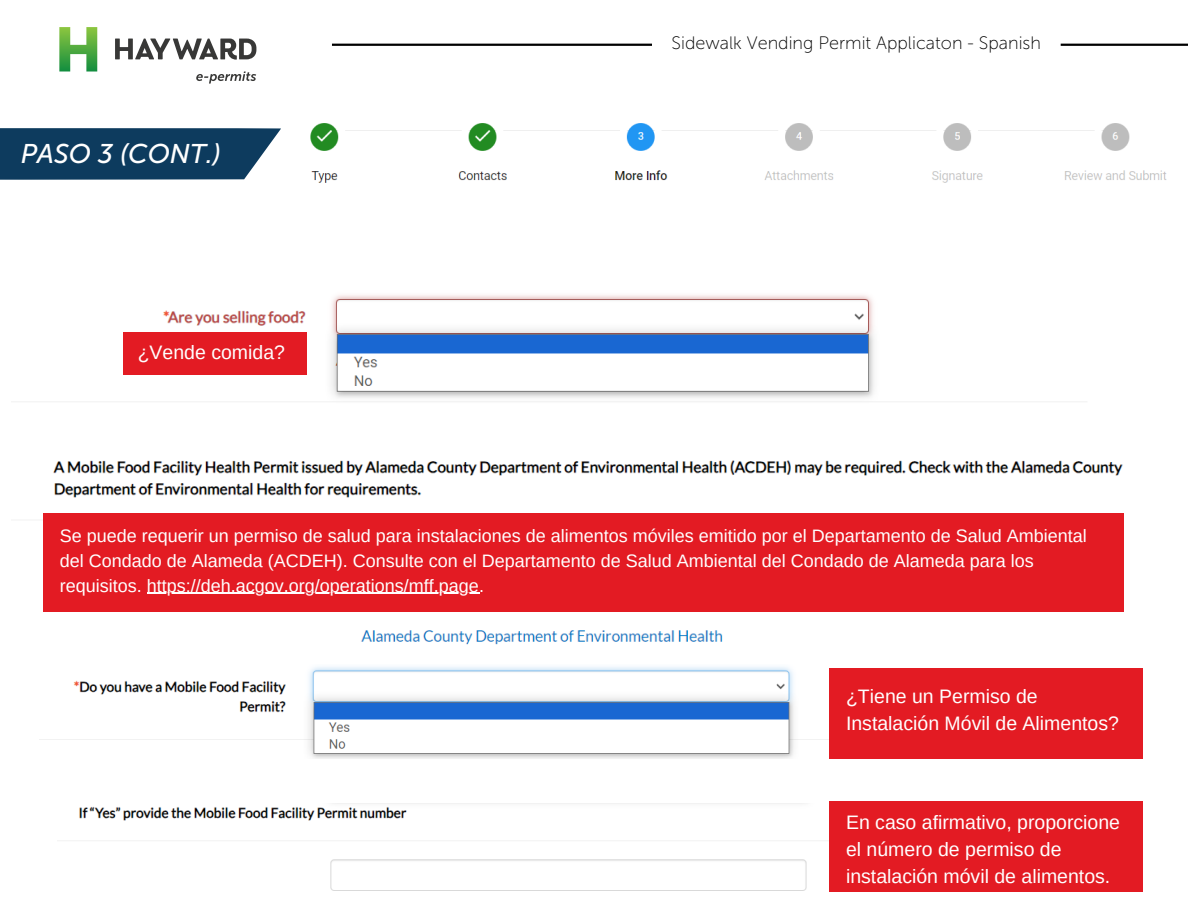
<style>
.page{position:relative;width:1188px;height:918px;background:#fff}
.page>*{position:absolute;margin:0;border:0;box-sizing:border-box;transform-origin:0 0}
.t1{font:italic 27px "Museo Sans 500";color:#fff}
.t2{font:19.5px/27px "Arimo";color:#fff}
.t3{font:18px/24.8px "Arimo";color:#fff}
.t4{font:18px "Museo Sans 100";color:#000}
</style>
<div class="page">
<svg style="left:59px;top:27px;width:38px;height:45px"></svg>
<svg style="left:115px;top:39px;width:141px;height:21px"></svg>
<svg style="left:196px;top:72px;width:60px;height:11px"></svg>
<hr style="left:1061px;top:44px;width:127px;height:2px;background:#000">
<hr style="left:332px;top:44px;width:320px;height:2px;background:#000">
<img style="left:310px;top:123px;width:857px;height:60px">
<svg style="left:0;top:128px;width:281px;height:52px;background:#1f4a6a"></svg>
<img style="left:123px;top:295px;width:751px;height:107px">
<img style="left:53px;top:460px;width:1070px;height:38px">
<img style="left:361px;top:630px;width:362px;height:15px">
<div style="left:124px;top:332px;width:183px;height:43px;background:#e31b23"></div>
<div style="left:43px;top:513px;width:1081px;height:99px;background:#e31b23"></div>
<img style="left:40px;top:667px;width:790px;height:91px">
<div style="left:830px;top:668px;width:313px;height:91px;background:#e31b23"></div>
<img style="left:79px;top:804px;width:751px;height:88px">
<div style="left:830px;top:801px;width:313px;height:91px;background:#e31b23"></div>
<hr style="left:147px;top:593px;width:332px;height:1px;background:#fff">
<p class="t1" style="left:21px;top:138px;width:202px">PASO 3 (CONT.)</p>
<p class="t2" style="left:138px;top:338px;width:149px">¿Vende comida?</p>
<p class="t4" style="left:672px;top:32px;width:371px">Sidewalk Vending Permit Applicaton - Spanish</p>
<p class="t3" style="left:60px;top:524px;width:1028px">Se puede requerir un permiso de salud para instalaciones de alimentos móviles emitido por el Departamento de Salud Ambiental del Condado de Alameda (ACDEH). Consulte con el Departamento de Salud Ambiental del Condado de Alameda para los requisitos. https://deh.acgov.org/operations/mff.page.</p>
<p class="t2" style="left:846px;top:683px;width:275px">¿Tiene un Permiso de<br>Instalación Móvil de Alimentos?</p>
<h1 class="t2" style="left:846px;top:809px;width:276px">En caso afirmativo, proporcione el número de permiso de instalación móvil de alimentos.</h1>
</div>
